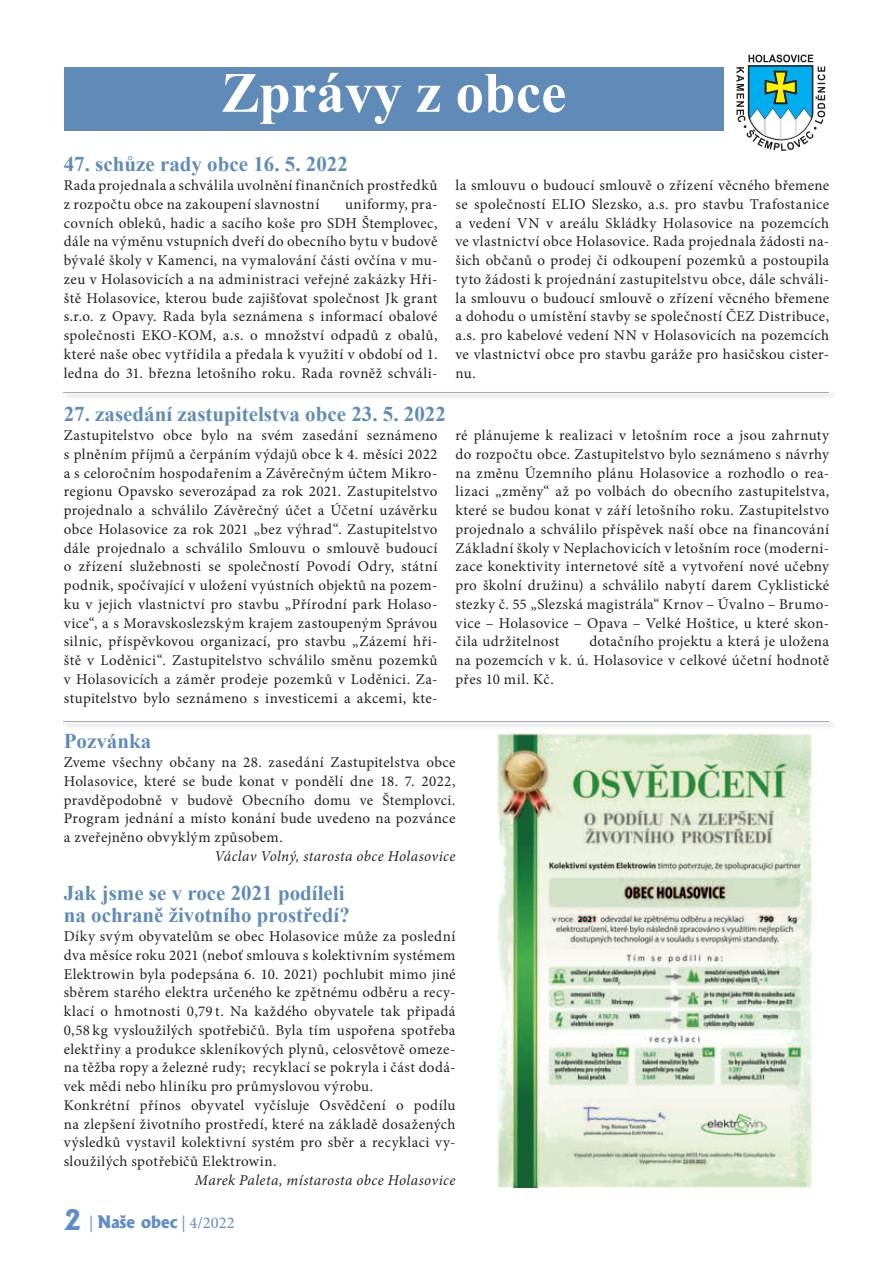
<style>
.page{position:relative;width:893px;height:1263px;background:#fff}
.page>*{position:absolute;margin:0;border:0;box-sizing:border-box;transform-origin:0 0}
.t1{font:700 57px "Times New Roman";color:#fff}
.t2{font:700 21px/22.5px "Times New Roman";color:#608bb9}
.t3{font:16.5px "Minion Pro";color:#5f8dc9}
.t4{font:15px/18.8px "Minion Pro";letter-spacing:.025em;color:#231f20;text-align:justify}
.t5{font:italic 15px "Minion Pro";letter-spacing:.025em;color:#231f20}
.s1{font-family:"Albertus";font-weight:800;font-size:27px}
.s2{font-family:"Albertus";font-weight:800}
</style>
<div class="page">
<div style="left:64px;top:67px;width:660px;height:64px;background:#608bb9"></div>
<svg style="left:736px;top:55px;width:89px;height:96px"></svg>
<hr style="left:64px;top:392px;width:765px;height:1px;background:#a8a9ad">
<hr style="left:64px;top:721px;width:765px;height:1px;background:#a8a9ad">
<img style="left:498px;top:733px;width:319px;height:454px">
<h1 class="t1" style="left:221px;top:53px;width:347px">Zprávy z obce</h1>
<h2 class="t2" style="left:64px;top:153px;width:286px">47. schůze rady obce 16. 5. 2022</h2>
<p class="t4" style="left:64px;top:176px;width:375px">Rada projednala a schválila uvolnění finančních prostředků z rozpočtu obce na zakoupení slavnostní</p>
<p class="t4" style="left:64px;top:195px;width:375px;text-indent:281px">uniformy, pra&shy;covních obleků, hadic a sacího koše pro SDH Štemplovec, dále na výměnu vstupních dveří do obecního bytu v budově bývalé školy v Kamenci, na vymalování části ovčína v mu&shy;zeu v Holasovicích a na administraci veřejné zakázky Hři&shy;ště Holasovice, kterou bude zajišťovat společnost Jk grant s.r.o. z Opavy. Rada byla seznámena s informací obalové společnosti EKO-KOM, a.s. o množství odpadů z obalů, které naše obec vytřídila a předala k využití v období od 1. ledna do 31. března letošního roku. Rada rovněž schváli-</p>
<p class="t4" style="left:455px;top:176px;width:375px">la smlouvu o budoucí smlouvě o zřízení věcného břemene se společností ELIO Slezsko, a.s. pro stavbu Trafostanice a vedení VN v areálu Skládky Holasovice na pozemcích ve vlastnictví obce Holasovice. Rada projednala žádosti na&shy;šich občanů o prodej či odkoupení pozemků a postoupila tyto žádosti k projednání zastupitelstvu obce, dále schváli&shy;la smlouvu o budoucí smlouvě o zřízení věcného břemene a dohodu o umístění stavby se společností ČEZ Distribuce, a.s. pro kabelové vedení NN v Holasovicích na pozemcích ve vlastnictví obce pro stavbu garáže pro hasičskou cister&shy;nu.</p>
<h2 class="t2" style="left:64px;top:402px;width:384px">27. zasedání zastupitelstva obce 23. 5. 2022</h2>
<p class="t4" style="left:64px;top:426px;width:375px">Zastupitelstvo obce bylo na svém zasedání seznámeno s plněním příjmů a čerpáním výdajů obce k 4. měsíci 2022 a s celoročním hospodařením a Závěrečným účtem Mikro&shy;regionu Opavsko severozápad za rok 2021. Zastupitelstvo projednalo a schválilo Závěrečný účet a Účetní uzávěrku obce Holasovice za rok 2021 „bez výhrad“. Zastupitelstvo dále projednalo a schválilo Smlouvu o smlouvě budoucí o zřízení služebnosti se společností Povodí Odry, státní podnik, spočívající v uložení vyústních objektů na pozem&shy;ku v jejich vlastnictví pro stavbu „Přírodní park Holaso&shy;vice“, a s Moravskoslezským krajem zastoupeným Správou silnic, příspěvkovou organizací, pro stavbu „Zázemí hři&shy;ště v Loděnici“. Zastupitelstvo schválilo směnu pozemků v Holasovicích a záměr prodeje pozemků v Loděnici. Za&shy;stupitelstvo bylo seznámeno s investicemi a akcemi, kte-</p>
<p class="t4" style="left:455px;top:426px;width:375px">ré plánujeme k realizaci v letošním roce a jsou zahrnuty do rozpočtu obce. Zastupitelstvo bylo seznámeno s návrhy na změnu Územního plánu Holasovice a rozhodlo o rea&shy;lizaci „změny“ až po volbách do obecního zastupitelstva, které se budou konat v září letošního roku. Zastupitelstvo projednalo a schválilo příspěvek naší obce na financování Základní školy v Neplachovicích v letošním roce (moderni&shy;zace konektivity internetové sítě a vytvoření nové učebny pro školní družinu) a schválilo nabytí darem Cyklistické stezky č. 55 „Slezská magistrála“ Krnov – Úvalno – Brumo&shy;vice – Holasovice – Opava – Velké Hoštice, u které skon&shy;čila udržitelnost</p>
<p class="t4" style="left:455px;top:632px;width:375px;text-indent:134px">dotačního projektu a která je uložena na pozemcích v k. ú. Holasovice v celkové účetní hodnotě přes 10 mil. Kč.</p>
<h2 class="t2" style="left:64px;top:730px;width:89px">Pozvánka</h2>
<p class="t4" style="left:64px;top:753px;width:393px">Zveme všechny občany na 28. zasedání Zastupitelstva obce Holasovice, které se bude konat v pondělí dne 18. 7. 2022, pravděpodobně v budově Obecního domu ve Štemplovci.<br>Program jednání a místo konání bude uvedeno na pozvánce a zveřejněno obvyklým způsobem.</p>
<p class="t5" style="left:215px;top:846px;width:242px">Václav Volný, starosta obce Holasovice</p>
<h2 class="t2" style="left:64px;top:881px;width:288px">Jak jsme se v roce 2021 podíleli na ochraně životního prostředí?</h2>
<p class="t4" style="left:64px;top:927px;width:393px;text-align:left">Díky svým obyvatelům se obec Holasovice může za poslední dva měsíce roku 2021 (neboť smlouva s kolektivním systémem Elektrowin byla podepsána 6. 10. 2021) pochlubit mimo jiné sběrem starého elektra určeného ke zpětnému odběru a recy&shy;klací o hmotnosti 0,79 t. Na každého obyvatele tak připadá 0,58 kg vysloužilých spotřebičů. Byla tím uspořena spotřeba elektřiny a produkce skleníkových plynů, celosvětově omeze&shy;na těžba ropy a železné rudy; recyklací se pokryla i část dodá&shy;vek mědi nebo hliníku pro průmyslovou výrobu.<br>Konkrétní přínos obyvatel vyčísluje Osvědčení o podílu na zlepšení životního prostředí, které na základě dosažených výsledků vystavil kolektivní systém pro sběr a recyklaci vy&shy;sloužilých spotřebičů Elektrowin.</p>
<p class="t5" style="left:195px;top:1170px;width:262px">Marek Paleta, místarosta obce Holasovice</p>
<p class="t3" style="left:64px;top:1211px;width:172px"><span class="s1">2</span> | <span class="s2">Naše obec</span> | 4/2022</p>
</div>
